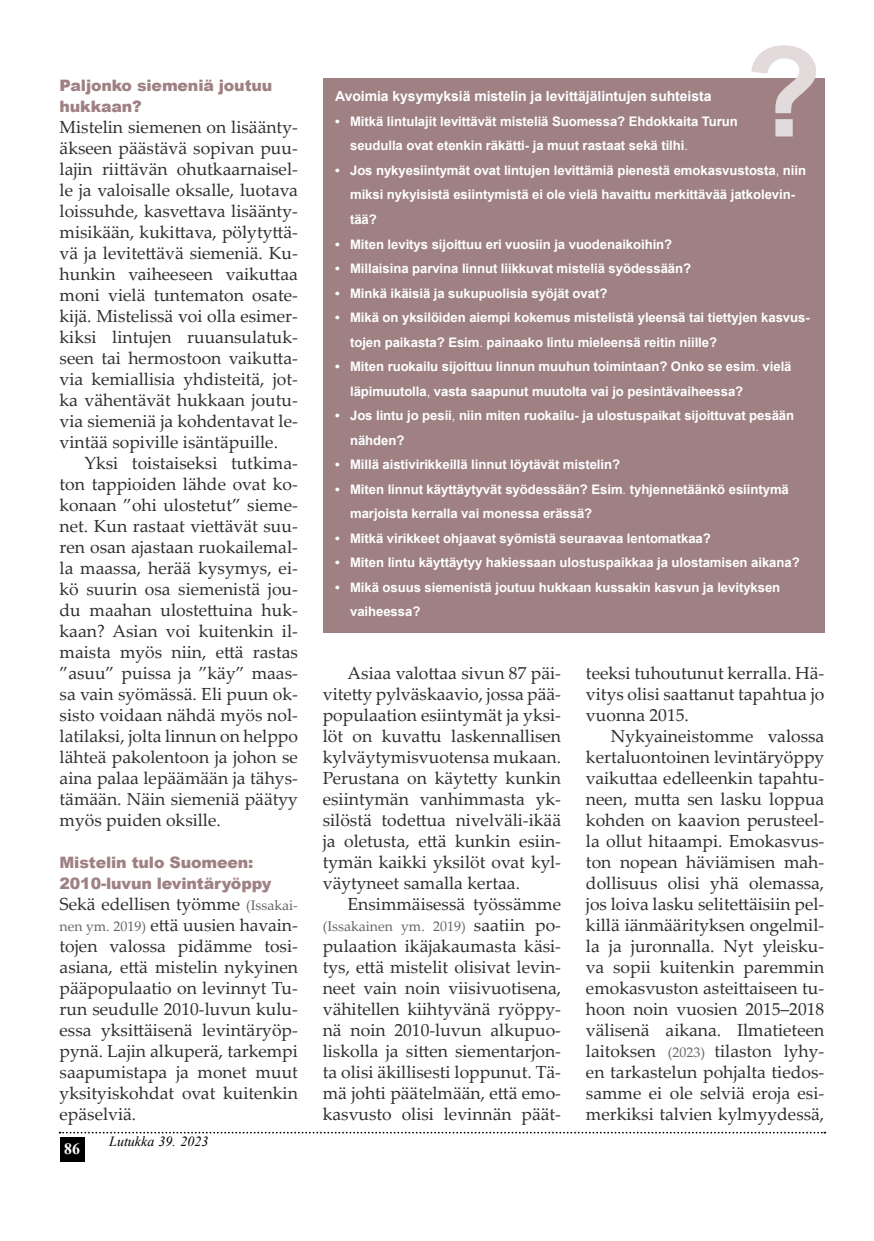
<style>
.page{position:relative;width:874px;height:1241px;background:#fff}
.page>*{position:absolute;margin:0;border:0;box-sizing:border-box;transform-origin:0 0}
.t1{font:700 126px "Arial";color:#e3dadb}
.t2{font:17.5px/21px "Palatino Linotype";color:#2f2f2f;text-align:justify}
.t3{font:900 15.75px/21px "Arial";letter-spacing:-.01em;color:#9f8184}
.t4{font:700 15.75px "Times New Roman";color:#fff}
.t5{font:700 14px "Arial";letter-spacing:-.005em;color:#fff}
.t6{font:14px "Palatino Linotype";color:#666}
.t7{font:italic 14px "Times New Roman";color:#000}
.t8{font:700 13.12px/24.5px "Arial";letter-spacing:-.005em;color:#fff}
.s1{font-size:14px;color:#666}
.s2{font-weight:400}
.s3{font-size:17.5px;color:#2f2f2f}
</style>
<div class="page">
<svg style="left:60px;top:1131px;width:764px;height:2px"></svg>
<div style="left:60px;top:1136px;width:24px;height:25px;background:#000"></div>
<div style="left:322px;top:79px;width:501px;height:553px;background:#9f8184"></div>
<p class="t3" style="left:60px;top:74px;width:214px">Paljonko siemeniä joutuu hukkaan?</p>
<p class="t2" style="left:60px;top:116px;width:240px">Mistelin siemenen on lisäänty&shy;äkseen päästävä sopivan puu&shy;lajin riittävän ohutkaarnaisel&shy;le ja valoisalle oksalle, luotava loissuhde, kasvettava lisäänty&shy;misikään, kukittava, pölytyttä&shy;vä ja levitettävä siemeniä. Ku&shy;hunkin vaiheeseen vaikuttaa moni vielä tuntematon osate&shy;kijä. Mistelissä voi olla esimer&shy;kiksi lintujen ruuansulatuk&shy;seen tai hermostoon vaikutta&shy;via kemiallisia yhdisteitä, jot&shy;ka vähentävät hukkaan joutu&shy;via siemeniä ja kohdentavat le&shy;vintää sopiville isäntäpuille.</p>
<p class="t2" style="left:60px;top:452px;width:240px;text-indent:25px">Yksi toistaiseksi tutkima&shy;ton tappioiden lähde ovat ko&shy;konaan ”ohi ulostetut” sieme&shy;net. Kun rastaat viettävät suu&shy;ren osan ajastaan ruokailemal&shy;la maassa, herää kysymys, ei&shy;kö suurin osa siemenistä jou&shy;du maahan ulostettuina huk&shy;kaan? Asian voi kuitenkin il&shy;maista myös niin, että rastas ”asuu” puissa ja ”käy” maas&shy;sa vain syömässä. Eli puun ok&shy;sisto voidaan nähdä myös nol&shy;latilaksi, jolta linnun on helppo lähteä pakolentoon ja johon se aina palaa lepäämään ja tähys&shy;tämään. Näin siemeniä päätyy myös puiden oksille.</p>
<p class="t3" style="left:60px;top:851px;width:213px">Mistelin tulo Suomeen:<br>2010-luvun levintäryöppy</p>
<p class="t2" style="left:60px;top:893px;width:240px">Sekä edellisen työmme <span class="s1">(Issakai&shy;nen ym. 2019)</span> että uusien havain&shy;tojen valossa pidämme tosi&shy;asiana, että mistelin nykyinen pääpopulaatio on levinnyt Tu&shy;run seudulle 2010-luvun kulu&shy;essa yksittäisenä levintäryöp&shy;pynä. Lajin alkuperä, tarkempi saapumistapa ja monet muut yksityiskohdat ovat kuitenkin epäselviä.</p>
<p class="t4" style="left:64px;top:1136px;width:17px">86</p>
<p class="t7" style="left:109px;top:1131px;width:101px">Lutukka 39. 2023</p>
<h1 class="t1" style="left:744px;top:3px;width:78px">?</h1>
<p class="t5" style="left:335px;top:87px;width:377px">Avoimia kysymyksiä mistelin ja levittäjälintujen suhteista</p>
<p class="t8" style="left:350px;top:109px;width:389px;text-indent:-15px">• Mitkä lintulajit levittävät misteliä Suomessa? Ehdokkaita Turun seudulla ovat etenkin räkätti- ja muut rastaat sekä tilhi<span class="s2">.</span></p>
<p class="t8" style="left:350px;top:158px;width:457px;text-indent:-15px">• Jos nykyesiintymät ovat lintujen levittämiä pienestä emokasvustosta<span class="s2">,</span> niin miksi nykyisistä esiintymistä ei ole vielä havaittu merkittävää jatkolevin&shy;tää?</p>
<p class="t8" style="left:335px;top:232px;width:338px">• Miten levitys sijoittuu eri vuosiin ja vuodenaikoihin?</p>
<p class="t8" style="left:335px;top:256px;width:357px">• Millaisina parvina linnut liikkuvat misteliä syödessään?</p>
<p class="t8" style="left:335px;top:281px;width:273px">• Minkä ikäisiä ja sukupuolisia syöjät ovat?</p>
<p class="t8" style="left:350px;top:305px;width:461px;text-indent:-15px">• Mikä on yksilöiden aiempi kokemus mistelistä yleensä tai tiettyjen kasvus&shy;tojen paikasta? Esim<span class="s2">.</span> painaako lintu mieleensä reitin niille?</p>
<p class="t8" style="left:350px;top:354px;width:443px;text-indent:-15px">• Miten ruokailu sijoittuu linnun muuhun toimintaan? Onko se esim<span class="s2">.</span> vielä läpimuutolla<span class="s2">,</span> vasta saapunut muutolta vai jo pesintävaiheessa?</p>
<p class="t8" style="left:350px;top:403px;width:445px;text-indent:-15px">• Jos lintu jo pesii<span class="s2">,</span> niin miten ruokailu- ja ulostuspaikat sijoittuvat pesään nähden?</p>
<p class="t8" style="left:335px;top:452px;width:286px">• Millä aistivirikkeillä linnut löytävät mistelin?</p>
<p class="t8" style="left:350px;top:477px;width:440px;text-indent:-15px">• Miten linnut käyttäytyvät syödessään? Esim<span class="s2">.</span> tyhjennetäänkö esiintymä marjoista kerralla vai monessa erässä?</p>
<p class="t8" style="left:335px;top:526px;width:377px">• Mitkä virikkeet ohjaavat syömistä seuraavaa lentomatkaa?</p>
<p class="t8" style="left:335px;top:550px;width:466px">• Miten lintu käyttäytyy hakiessaan ulostuspaikkaa ja ulostamisen aikana?</p>
<p class="t8" style="left:350px;top:575px;width:431px;text-indent:-15px">• Mikä osuus siemenistä joutuu hukkaan kussakin kasvun ja levityksen vaiheessa?</p>
<p class="t2" style="left:322px;top:662px;width:240px;text-indent:25px">Asiaa valottaa sivun 87 päi&shy;vitetty pylväskaavio, jossa pää&shy;populaation esiintymät ja yksi&shy;löt on kuvattu laskennallisen kylväytymisvuotensa mukaan.<br>Perustana on käytetty kunkin esiintymän vanhimmasta yk&shy;silöstä todettua nivelväli-ikää ja oletusta, että kunkin esiin&shy;tymän kaikki yksilöt ovat kyl&shy;väytyneet samalla kertaa.</p>
<p class="t2" style="left:347px;top:893px;width:215px">Ensimmäisessä työssämme</p>
<p class="t6" style="left:322px;top:916px;width:240px">(Issakainen ym. 2019) <span class="s3">saatiin po-</span></p>
<p class="t2" style="left:322px;top:935px;width:240px">pulaation ikäjakaumasta käsi&shy;tys, että mistelit olisivat levin&shy;neet vain noin viisivuotisena, vähitellen kiihtyvänä ryöppy&shy;nä noin 2010-luvun alkupuo&shy;liskolla ja sitten siementarjon&shy;ta olisi äkillisesti loppunut. Tä&shy;mä johti päätelmään, että emo&shy;kasvusto olisi levinnän päät-</p>
<p class="t2" style="left:585px;top:661px;width:240px">teeksi tuhoutunut kerralla. Hä&shy;vitys olisi saattanut tapahtua jo vuonna 2015.</p>
<p class="t2" style="left:585px;top:724px;width:240px;text-indent:25px">Nykyaineistomme valossa kertaluontoinen levintäryöppy vaikuttaa edelleenkin tapahtu&shy;neen, mutta sen lasku loppua kohden on kaavion perusteel&shy;la ollut hitaampi. Emokasvus&shy;ton nopean häviämisen mah&shy;dollisuus olisi yhä olemassa, jos loiva lasku selitettäisiin pel&shy;killä iänmäärityksen ongelmil&shy;la ja juronnalla. Nyt yleisku&shy;va sopii kuitenkin paremmin emokasvuston asteittaiseen tu&shy;hoon noin vuosien 2015‒2018 välisenä aikana. Ilmatieteen laitoksen <span class="s1">(2023)</span> tilaston lyhy&shy;en tarkastelun pohjalta tiedos&shy;samme ei ole selviä eroja esi&shy;merkiksi talvien kylmyydessä,</p>
</div>
